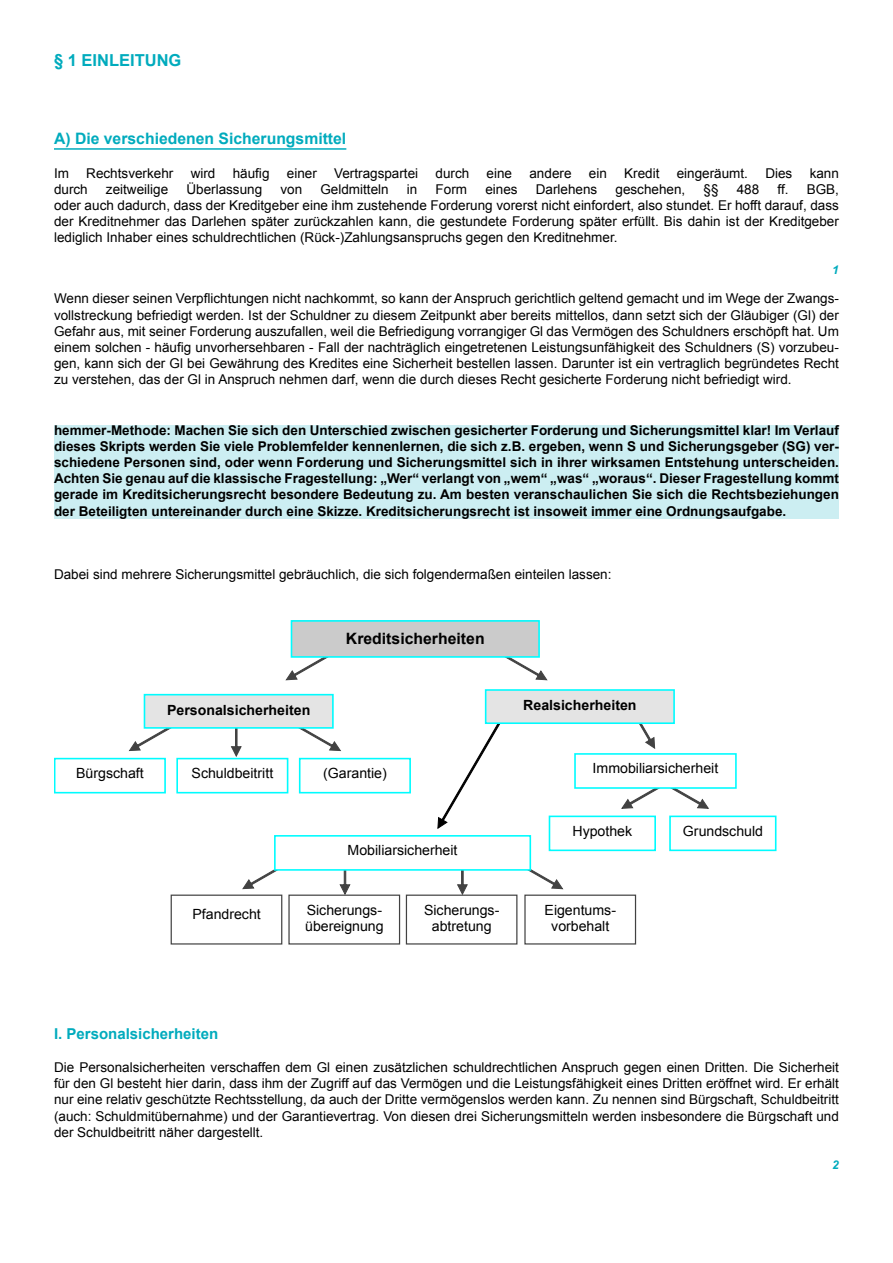
<style>
.page{position:relative;width:893px;height:1263px;background:#fff}
.page>*{position:absolute;margin:0;border:0;box-sizing:border-box;transform-origin:0 0}
.t1{font:700 16.5px "Arial";color:#00abbd}
.t2{font:700 15.75px "Arial";color:#00abbd}
.t3{font:700 15.6px "Arial";color:#000}
.t4{font:700 15px "Arial";color:#00abbd}
.t5{font:14.1px/16.2px "Arial";letter-spacing:-.005em;color:#000;text-align:center}
.t6{font:700 14.1px "Arial";color:#000}
.t7{font:13.5px/16.2px "Arial";color:#000;text-align:justify}
.t8{font:700 13.5px/16.2px "Arial";color:#000;text-align:justify}
.t9{font:italic 700 12px "Arial";color:#00abbd}
</style>
<div class="page">
<hr style="left:54px;top:148px;width:292px;height:2px;background:#00abbd">
<div style="left:54px;top:425px;width:785px;height:93px;background:#cceef2"></div>
<svg style="left:622px;top:789px;width:86px;height:19px"></svg>
<svg style="left:639px;top:724px;width:16px;height:24px"></svg>
<svg style="left:438px;top:703px;width:63px;height:125px"></svg>
<svg style="left:231px;top:729px;width:10px;height:27px"></svg>
<div style="left:176px;top:758px;width:112px;height:35px;border:2px solid #00fcff"></div>
<svg style="left:129px;top:725px;width:41px;height:26px"></svg>
<svg style="left:300px;top:729px;width:40px;height:22px"></svg>
<svg style="left:286px;top:654px;width:41px;height:26px"></svg>
<svg style="left:506px;top:658px;width:41px;height:22px"></svg>
<div style="left:291px;top:621px;width:248px;height:36px;background:#cbcbcb"></div>
<div style="left:291px;top:620px;width:249px;height:38px;border:2px solid #00fcff"></div>
<div style="left:144px;top:695px;width:189px;height:33px;background:#e4e4e4"></div>
<div style="left:144px;top:694px;width:190px;height:35px;border:2px solid #00fcff"></div>
<div style="left:486px;top:690px;width:188px;height:33px;background:#e4e4e4"></div>
<div style="left:485px;top:689px;width:190px;height:35px;border:2px solid #00fcff"></div>
<div style="left:54px;top:758px;width:112px;height:35px;border:2px solid #00fcff"></div>
<div style="left:299px;top:758px;width:112px;height:35px;border:2px solid #00fcff"></div>
<div style="left:574px;top:753px;width:163px;height:36px;border:2px solid #00fcff"></div>
<div style="left:549px;top:815px;width:107px;height:36px;border:2px solid #00fcff"></div>
<div style="left:669px;top:815px;width:107px;height:36px;border:2px solid #00fcff"></div>
<svg style="left:340px;top:871px;width:10px;height:23px"></svg>
<div style="left:288px;top:894px;width:112px;height:50px;border:1px solid #424242"></div>
<svg style="left:243px;top:869px;width:34px;height:20px"></svg>
<svg style="left:529px;top:863px;width:34px;height:26px"></svg>
<div style="left:171px;top:894px;width:111px;height:50px;border:1px solid #424242"></div>
<div style="left:524px;top:894px;width:112px;height:50px;border:1px solid #424242"></div>
<svg style="left:457px;top:871px;width:10px;height:23px"></svg>
<div style="left:406px;top:894px;width:111px;height:50px;border:1px solid #424242"></div>
<div style="left:274px;top:835px;width:257px;height:36px;border:2px solid #00fcff"></div>
<p class="t1" style="left:54px;top:49px;width:129px">§ 1 EINLEITUNG</p>
<p class="t2" style="left:54px;top:128px;width:294px">A) Die verschiedenen Sicherungsmittel</p>
<p class="t7" style="left:54px;top:165px;width:16px">Im</p>
<p class="t7" style="left:86px;top:165px;width:89px">Rechtsverkehr</p>
<p class="t7" style="left:191px;top:165px;width:26px">wird</p>
<p class="t7" style="left:233px;top:165px;width:38px">häufig</p>
<p class="t7" style="left:287px;top:165px;width:32px">einer</p>
<p class="t7" style="left:334px;top:165px;width:86px">Vertragspartei</p>
<p class="t7" style="left:436px;top:165px;width:35px">durch</p>
<p class="t7" style="left:487px;top:165px;width:27px">eine</p>
<p class="t7" style="left:529px;top:165px;width:44px">andere</p>
<p class="t7" style="left:589px;top:165px;width:20px">ein</p>
<p class="t7" style="left:624px;top:165px;width:37px">Kredit</p>
<p class="t7" style="left:677px;top:165px;width:73px">eingeräumt.</p>
<p class="t7" style="left:765px;top:165px;width:28px">Dies</p>
<p class="t7" style="left:810px;top:165px;width:31px">kann</p>
<p class="t7" style="left:54px;top:181px;width:35px">durch</p>
<p class="t7" style="left:106px;top:181px;width:64px">zeitweilige</p>
<p class="t7" style="left:186px;top:181px;width:77px">Überlassung</p>
<p class="t7" style="left:280px;top:181px;width:23px">von</p>
<p class="t7" style="left:320px;top:181px;width:70px">Geldmitteln</p>
<p class="t7" style="left:407px;top:181px;width:12px">in</p>
<p class="t7" style="left:436px;top:181px;width:33px">Form</p>
<p class="t7" style="left:485px;top:181px;width:34px">eines</p>
<p class="t7" style="left:536px;top:181px;width:63px">Darlehens</p>
<p class="t7" style="left:615px;top:181px;width:71px">geschehen,</p>
<p class="t7" style="left:704px;top:181px;width:17px">§§</p>
<p class="t7" style="left:737px;top:181px;width:24px">488</p>
<p class="t7" style="left:54px;top:181px;width:786px;text-indent:723px">ff. BGB, oder auch dadurch, dass der Kreditgeber eine ihm zustehende Forderung vorerst nicht einfordert, also stundet. Er hofft darauf, dass der Kreditnehmer das Darlehen später zurückzahlen kann, die gestundete Forderung später erfüllt. Bis dahin ist der Kreditgeber lediglich Inhaber eines schuldrechtlichen (Rück-)Zahlungsanspruchs gegen den Kreditnehmer.</p>
<p class="t9" style="left:832px;top:262px;width:8px">1</p>
<p class="t7" style="left:54px;top:291px;width:786px">Wenn dieser seinen Verpflichtungen nicht nachkommt, so kann der Anspruch gerichtlich geltend gemacht und im Wege der Zwangs&shy;vollstreckung befriedigt werden. Ist der Schuldner zu diesem Zeitpunkt aber bereits mittellos, dann setzt sich der Gläubiger (Gl) der Gefahr aus, mit seiner Forderung auszufallen, weil die Befriedigung vorrangiger Gl das Vermögen des Schuldners erschöpft hat. Um einem solchen - häufig unvorhersehbaren - Fall der nachträglich eingetretenen Leistungsunfähigkeit des Schuldners (S) vorzubeu&shy;gen, kann sich der Gl bei Gewährung des Kredites eine Sicherheit bestellen lassen. Darunter ist ein vertraglich begründetes Recht zu verstehen, das der Gl in Anspruch nehmen darf, wenn die durch dieses Recht gesicherte Forderung nicht befriedigt wird.</p>
<p class="t8" style="left:54px;top:422px;width:786px">hemmer-Methode: Machen Sie sich den Unterschied zwischen gesicherter Forderung und Sicherungsmittel klar! Im Verlauf dieses Skripts werden Sie viele Problemfelder kennenlernen, die sich z.B. ergeben, wenn S und Sicherungsgeber (SG) ver&shy;schiedene Personen sind, oder wenn Forderung und Sicherungsmittel sich in ihrer wirksamen Entstehung unterscheiden.<br>Achten Sie genau auf die klassische Fragestellung: „Wer“ verlangt von „wem“ „was“ „woraus“. Dieser Fragestellung kommt gerade im Kreditsicherungsrecht besondere Bedeutung zu. Am besten veranschaulichen Sie sich die Rechtsbeziehungen der Beteiligten untereinander durch eine Skizze. Kreditsicherungsrecht ist insoweit immer eine Ordnungsaufgabe.</p>
<p class="t7" style="left:54px;top:566px;width:559px">Dabei sind mehrere Sicherungsmittel gebräuchlich, die sich folgendermaßen einteilen lassen:</p>
<p class="t3" style="left:346px;top:628px;width:140px">Kreditsicherheiten</p>
<p class="t6" style="left:167px;top:700px;width:145px">Personalsicherheiten</p>
<p class="t6" style="left:523px;top:695px;width:115px">Realsicherheiten</p>
<p class="t5" style="left:76px;top:765px;width:69px">Bürgschaft</p>
<p class="t5" style="left:323px;top:765px;width:65px">(Garantie)</p>
<p class="t5" style="left:593px;top:760px;width:127px">Immobiliarsicherheit</p>
<p class="t5" style="left:192px;top:765px;width:83px">Schuldbeitritt</p>
<p class="t5" style="left:348px;top:842px;width:111px">Mobiliarsicherheit</p>
<p class="t5" style="left:573px;top:823px;width:61px">Hypothek</p>
<p class="t5" style="left:683px;top:823px;width:82px">Grundschuld</p>
<p class="t5" style="left:305px;top:902px;width:80px;text-align:left">Sicherungs&shy;übereignung</p>
<p class="t5" style="left:424px;top:902px;width:77px">Sicherungs&shy;abtretung</p>
<p class="t5" style="left:192px;top:906px;width:70px">Pfandrecht</p>
<p class="t5" style="left:545px;top:902px;width:73px">Eigentums&shy;vorbehalt</p>
<p class="t4" style="left:54px;top:1023px;width:166px">I. Personalsicherheiten</p>
<p class="t7" style="left:54px;top:1059px;width:786px">Die Personalsicherheiten verschaffen dem Gl einen zusätzlichen schuldrechtlichen Anspruch gegen einen Dritten. Die Sicherheit für den Gl besteht hier darin, dass ihm der Zugriff auf das Vermögen und die Leistungsfähigkeit eines Dritten eröffnet wird. Er erhält nur eine relativ geschützte Rechtsstellung, da auch der Dritte vermögenslos werden kann. Zu nennen sind Bürgschaft, Schuldbeitritt (auch: Schuldmitübernahme) und der Garantievertrag. Von diesen drei Sicherungsmitteln werden insbesondere die Bürgschaft und der Schuldbeitritt näher dargestellt.</p>
<p class="t9" style="left:832px;top:1157px;width:8px">2</p>
</div>
